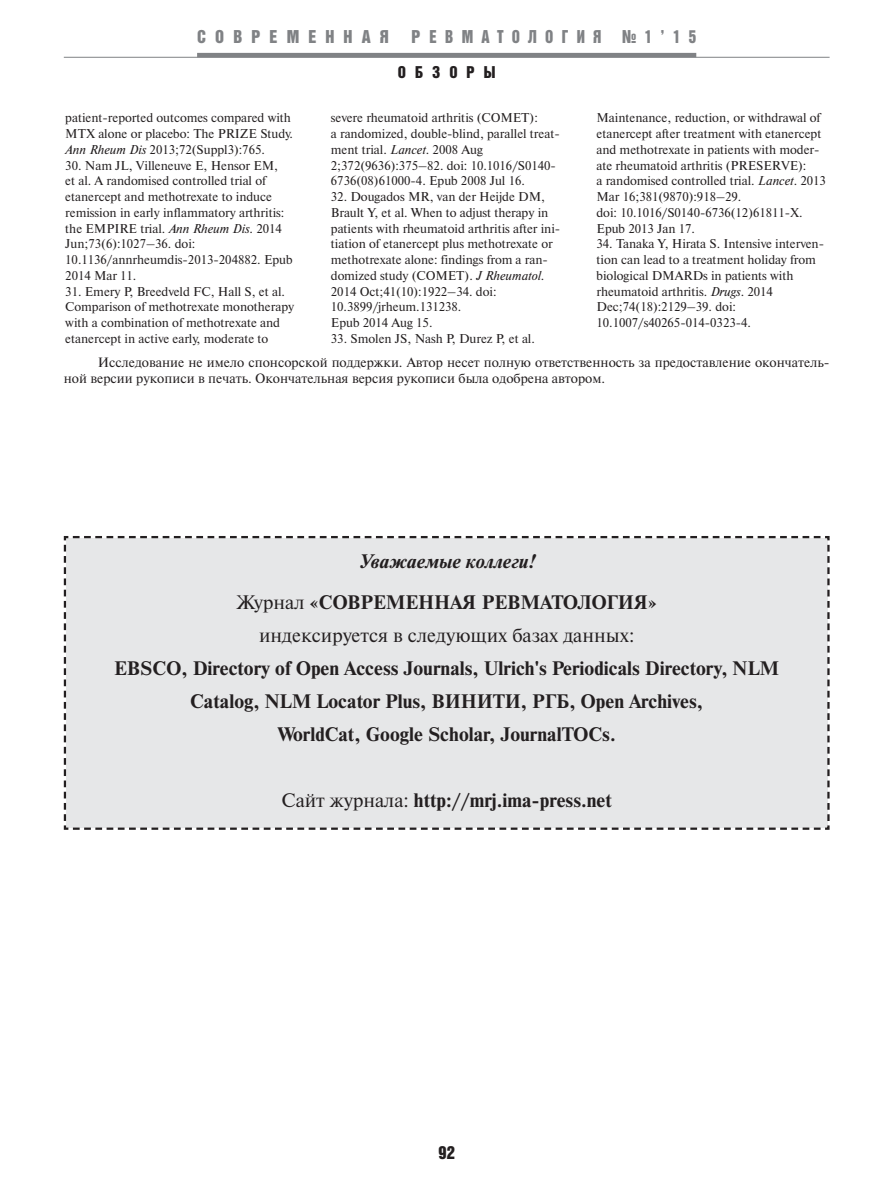
<style>
.page{position:relative;width:893px;height:1190px;background:#fff}
.page>*{position:absolute;margin:0;border:0;box-sizing:border-box;transform-origin:0 0}
.t1{font:700 19.5px/33px "Newton C";color:#231f20;text-align:center}
.t2{font:19.5px "Newton C";color:#231f20}
.t3{font:18px "Bastion Kontrast";letter-spacing:.505em;color:#808285}
.t4{font:18px "Bastion Kontrast";color:#231f20}
.t5{font:16.5px "Bastion Kontrast";letter-spacing:.54em;color:#231f20}
.t6{font:13.5px/16.5px "Newton C";color:#231f20}
.t7{font:12.75px/15.8px "Newton C";color:#231f20}
.s1{font-style:italic}
.s2{font-weight:400}
</style>
<div class="page">
<hr style="left:64px;top:57px;width:765px;height:1px;background:#808285">
<hr style="left:197px;top:53px;width:499px;height:4px;background:#808285">
<div style="left:63px;top:536px;width:767px;height:294px;background:#e6e7e8"></div>
<h2 class="t3" style="left:197px;top:30px;width:193px">СОВPEМЕННАЯ</h2>
<h2 class="t3" style="left:411px;top:30px;width:286px">РЕВМАТОЛОГИЯ №1’15</h2>
<p class="t5" style="left:398px;top:66px;width:99px">ОБЗОРЫ</p>
<p class="t7" style="left:331px;top:111px;width:230px">severe rheumatoid arthritis (COMET):<br>a randomized, double-blind, parallel treat&shy;ment trial. <span class="s1">Lancet</span>. 2008 Aug 2;372(9636):375–82. doi: 10.1016/S0140- 6736(08)61000-4. Epub 2008 Jul 16.</p>
<p class="t7" style="left:331px;top:190px;width:231px">32. Dougados MR, van der Heijde DM, Brault Y, et al. When to adjust therapy in patients with rheumatoid arthritis after ini&shy;tiation of etanercept plus methotrexate or methotrexate alone: findings from a ran&shy;domized study (COMET). <span class="s1">J Rheumatol.<br></span>2014 Oct;41(10):1922–34. doi:<br>10.3899/jrheum.131238.<br>Epub 2014 Aug 15.</p>
<p class="t7" style="left:331px;top:332px;width:205px">33. Smolen JS, Nash P, Durez P, et al.</p>
<p class="t7" style="left:65px;top:111px;width:229px">patient-reported outcomes compared with<br>MTX alone or placebo: The PRIZE Study.<br><span class="s1">Ann Rheum Dis</span> 2013;72(Suppl3):765.</p>
<p class="t7" style="left:65px;top:159px;width:229px">30. Nam JL, Villeneuve E, Hensor EM,<br>et al. A randomised controlled trial of etanercept and methotrexate to induce remission in early inflammatory arthritis: the EMPIRE trial. <span class="s1">Ann Rheum Dis.</span> 2014<br>Jun;73(6):1027–36. doi:<br>10.1136/annrheumdis-2013-204882. Epub 2014 Mar 11.</p>
<p class="t7" style="left:65px;top:285px;width:230px">31. Emery P, Breedveld FC, Hall S, et al.<br>Comparison of methotrexate monotherapy with a combination of methotrexate and etanercept in active early, moderate to</p>
<p class="t7" style="left:596px;top:111px;width:231px">Maintenance, reduction, or withdrawal of etanercept after treatment with etanercept and methotrexate in patients with moder&shy;ate rheumatoid arthritis (PRESERVE):<br>a randomised controlled trial. <span class="s1">Lancet</span>. 2013<br>Mar 16;381(9870):918–29.<br>doi: 10.1016/S0140-6736(12)61811-X.<br>Epub 2013 Jan 17.</p>
<p class="t7" style="left:596px;top:237px;width:229px">34. Tanaka Y, Hirata S. Intensive interven&shy;tion can lead to a treatment holiday from biological DMARDs in patients with rheumatoid arthritis. <span class="s1">Drugs</span>. 2014<br>Dec;74(18):2129–39. doi:<br>10.1007/s40265-014-0323-4.</p>
<p class="t6" style="left:64px;top:355px;width:767px;text-indent:34px">Исследование не имело спонсорской поддержки. Автор несет полную ответственность за предоставление окончатель&shy;ной версии рукописи в печать. Окончательная версия рукописи была одобрена автором.</p>
<h1 class="t1" style="left:236px;top:542px;width:422px;line-height:41.5px"><span class="s1">Уважаемые коллеги!<br></span><span class="s2">Журнал</span> «СОВРЕМЕННАЯ РЕВМАТОЛОГИЯ»</h1>
<h1 class="t2" style="left:259px;top:628px;width:377px">индексируется в следующих базах данных:</h1>
<h1 class="t1" style="left:114px;top:654px;width:666px">EBSCO, Directory of Open Access Journals, Ulrich's Periodicals Directory, NLM<br>Catalog, NLM Locator Plus, ВИНИТИ, РГБ, Open Archives,<br>WorldCat, Google Scholar, JournalTOCs.</h1>
<h1 class="t1" style="left:281px;top:786px;width:332px"><span class="s2">Сайт журнала:</span> http://mrj.ima-press.net</h1>
<h2 class="t4" style="left:438px;top:1145px;width:18px">92</h2>
</div>
